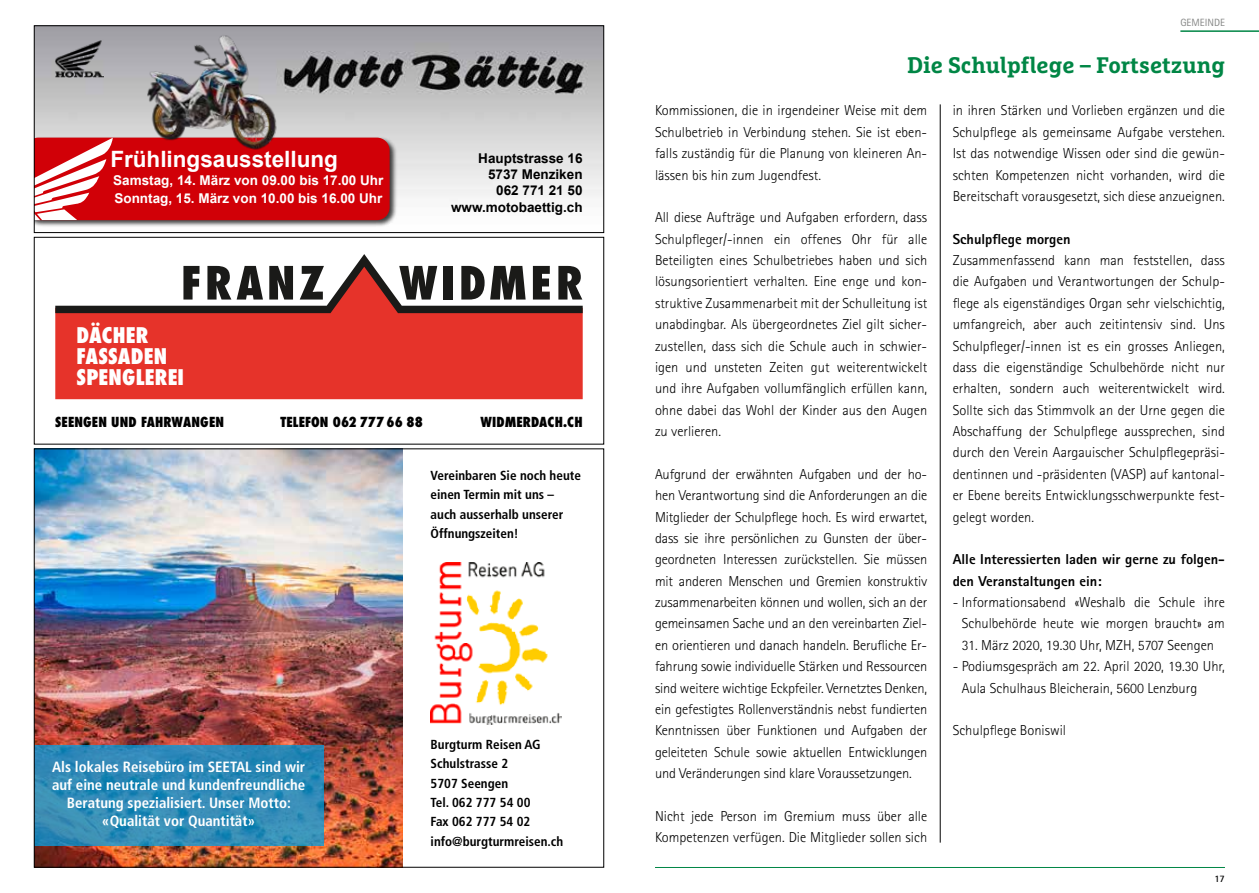
<style>
.page{position:relative;width:1259px;height:893px;background:#fff}
.page>*{position:absolute;margin:0;border:0;box-sizing:border-box;transform-origin:0 0}
.t1{font:700 22.5px "Marselis Slab Pro";color:#008645}
.t2{font:700 22.5px "Arial";color:#fff}
.t3{font:800 condensed 21px/21px "Futura";letter-spacing:.01em;color:#fff}
.t4{font:700 condensed 14.85px/17.9px "Frutiger LT Std";color:#fff;text-align:center}
.t5{font:300 14.4px/21.3px "Rotis Sans Serif";color:#000;text-align:justify}
.t6{font:800 14.4px/21.5px "Rotis Sans Serif";color:#000}
.t7{font:700 13.5px/18px "Arial";color:#fff}
.t8{font:700 13.5px/16.2px "Arial";color:#000;text-align:right}
.t9{font:800 condensed 13.5px "Futura";letter-spacing:.01em;color:#000}
.t10{font:700 condensed 13.05px/19.5px "Frutiger LT Std";color:#000}
.t11{font:10.5px "Rotis Sans Serif";color:#868786}
.t12{font:700 9.9px "Rotis Sans Serif";color:#000}
</style>
<div class="page">
<hr style="left:1180px;top:30px;width:79px;height:2px;background:#008645">
<hr style="left:655px;top:867px;width:570px;height:1px;background:#008645">
<div style="left:55px;top:313px;width:528px;height:86px;background:#e6332a"></div>
<svg style="left:55px;top:254px;width:528px;height:59px"></svg>
<div style="left:34px;top:237px;width:570px;height:207px;border:1px solid #000"></div>
<img style="left:36px;top:28px;width:566px;height:178px">
<div style="left:34px;top:136px;width:363px;height:92px;background:#000;opacity:.75"></div>
<img style="left:125px;top:28px;width:185px;height:110px">
<svg style="left:36px;top:138px;width:353px;height:82px;background:#d3161c"></svg>
<img style="left:54px;top:39px;width:49px;height:39px">
<div style="left:34px;top:26px;width:570px;height:207px;border:1px solid #000"></div>
<hr style="left:940px;top:104px;width:1px;height:739px;background:#000">
<img style="left:431px;top:562px;width:130px;height:162px">
<img style="left:36px;top:451px;width:366px;height:414px">
<svg style="left:36px;top:746px;width:287px;height:100px;background:#2e8ab6"></svg>
<h1 class="t2" style="left:110px;top:143px;width:229px">Frühlingsausstellung</h1>
<p class="t7" style="left:113px;top:171px;width:272px">Samstag, 14. März von 09.00 bis 17.00 Uhr<br>Sonntag, 15. März von 10.00 bis 16.00 Uhr</p>
<h2 class="t3" style="left:77px;top:325px;width:109px">DÄCHER<br>FASSADEN<br>SPENGLEREI</h2>
<p class="t8" style="left:451px;top:150px;width:133px">Hauptstrasse 16<br>5737 Menziken<br>062 771 21 50 www.motobaettig.ch</p>
<p class="t9" style="left:55px;top:413px;width:170px">SEENGEN UND FAHRWANGEN</p>
<p class="t9" style="left:280px;top:413px;width:144px">TELEFON 062 777 66 88</p>
<p class="t9" style="left:480px;top:413px;width:104px">WIDMERDACH.CH</p>
<p class="t4" style="left:52px;top:758px;width:255px">Als lokales Reisebüro im SEETAL sind wir auf eine neutrale und kundenfreundliche Beratung spezialisiert. Unser Motto: «Qualität vor Quantität»</p>
<p class="t10" style="left:431px;top:465px;width:152px">Vereinbaren Sie noch heute einen Termin mit uns – auch ausserhalb unserer<br>Öffnungszeiten!</p>
<p class="t10" style="left:431px;top:734px;width:134px">Burgturm Reisen AG<br>Schulstrasse 2<br>5707 Seengen<br>Tel. 062 777 54 00<br>Fax 062 777 54 02 info@burgturmreisen.ch</p>
<p class="t11" style="left:1180px;top:16px;width:46px">GEMEINDE</p>
<h1 class="t1" style="left:907px;top:51px;width:319px">Die Schulpflege – Fortsetzung</h1>
<p class="t5" style="left:655px;top:100px;width:274px">Kommissionen, die in irgendeiner Weise mit dem Schulbetrieb in Verbindung stehen. Sie ist eben&shy;falls zuständig für die Planung von kleineren An&shy;lässen bis hin zum Jugendfest.</p>
<p class="t5" style="left:655px;top:207px;width:274px">All diese Aufträge und Aufgaben erfordern, dass Schulpfleger/-innen ein offenes Ohr für alle Beteiligten eines Schulbetriebes haben und sich lösungsorientiert verhalten. Eine enge und kon&shy;struktive Zusammenarbeit mit der Schulleitung ist unabdingbar. Als übergeordnetes Ziel gilt sicher&shy;zustellen, dass sich die Schule auch in schwier&shy;igen und unsteten Zeiten gut weiterentwickelt und ihre Aufgaben vollumfänglich erfüllen kann, ohne dabei das Wohl der Kinder aus den Augen zu verlieren.</p>
<p class="t5" style="left:655px;top:463px;width:274px">Aufgrund der erwähnten Aufgaben und der ho&shy;hen Verantwortung sind die Anforderungen an die Mitglieder der Schulpflege hoch. Es wird erwartet, dass sie ihre persönlichen zu Gunsten der über&shy;geordneten Interessen zurückstellen. Sie müssen mit anderen Menschen und Gremien konstruktiv zusammenarbeiten können und wollen, sich an der gemeinsamen Sache und an den vereinbarten Ziel&shy;en orientieren und danach handeln. Berufliche Er&shy;fahrung sowie individuelle Stärken und Ressourcen sind weitere wichtige Eckpfeiler. Vernetztes Denken, ein gefestigtes Rollenverständnis nebst fundierten Kenntnissen über Funktionen und Aufgaben der geleiteten Schule sowie aktuellen Entwicklungen und Veränderungen sind klare Voraussetzungen.</p>
<p class="t5" style="left:655px;top:805px;width:274px">Nicht jede Person im Gremium muss über alle<br>Kompetenzen verfügen. Die Mitglieder sollen sich</p>
<p class="t5" style="left:952px;top:100px;width:274px">in ihren Stärken und Vorlieben ergänzen und die Schulpflege als gemeinsame Aufgabe verstehen.<br>Ist das notwendige Wissen oder sind die gewün&shy;schten Kompetenzen nicht vorhanden, wird die Bereitschaft vorausgesetzt, sich diese anzueignen.</p>
<p class="t6" style="left:952px;top:228px;width:119px">Schulpflege morgen</p>
<p class="t5" style="left:952px;top:249px;width:274px">Zusammenfassend kann man feststellen, dass die Aufgaben und Verantwortungen der Schulp&shy;flege als eigenständiges Organ sehr vielschichtig, umfangreich, aber auch zeitintensiv sind. Uns Schulpfleger/-innen ist es ein grosses Anliegen, dass die eigenständige Schulbehörde nicht nur erhalten, sondern auch weiterentwickelt wird.<br>Sollte sich das Stimmvolk an der Urne gegen die Abschaffung der Schulpflege aussprechen, sind durch den Verein Aargauischer Schulpflegepräsi&shy;dentinnen und -präsidenten (VASP) auf kantonal&shy;er Ebene bereits Entwicklungsschwerpunkte fest&shy;gelegt worden.</p>
<p class="t6" style="left:952px;top:548px;width:274px">Alle Interessierten laden wir gerne zu folgen&shy;den Veranstaltungen ein:</p>
<p class="t5" style="left:952px;top:591px;width:274px;text-align:right">- Informationsabend «Weshalb die Schule ihre<br>Schulbehörde heute wie morgen braucht» am</p>
<p class="t5" style="left:962px;top:634px;width:254px">31. März 2020, 19.30 Uhr, MZH, 5707 Seengen</p>
<p class="t5" style="left:962px;top:656px;width:265px;text-indent:-9px">- Podiumsgespräch am 22. April 2020, 19.30 Uhr,<br>Aula Schulhaus Bleicherain, 5600 Lenzburg</p>
<p class="t5" style="left:952px;top:720px;width:115px">Schulpflege Boniswil</p>
<p class="t12" style="left:1214px;top:872px;width:12px">17</p>
</div>
